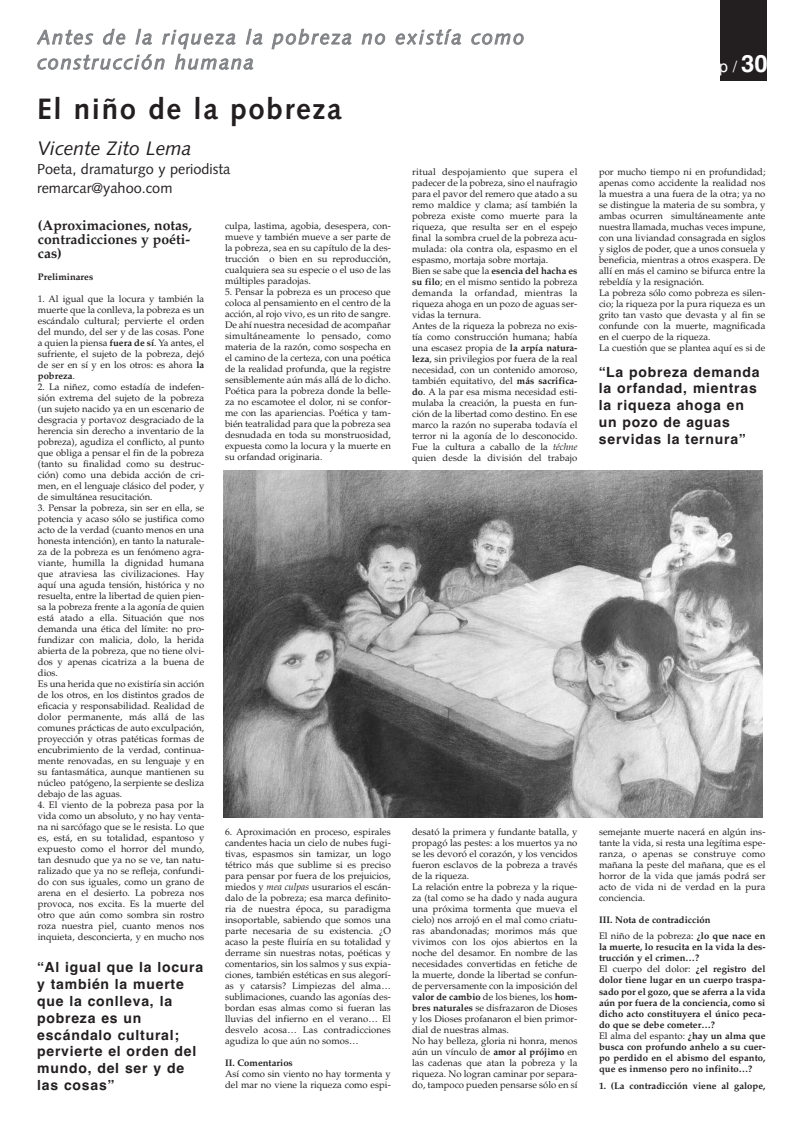
<style>
.page{position:relative;width:794px;height:1134px;background:#fff}
.page>*{position:absolute;margin:0;border:0;box-sizing:border-box;transform-origin:0 0}
.t1{font:700 29.5px "Syntax";letter-spacing:.055em;color:#231f20}
.t2{font:italic 20px/25px "Syntax";letter-spacing:.09em;color:#808285}
.t3{font:italic 19.5px "Syntax";color:#231f20}
.t4{font:16px "Helvetica";color:#fff}
.t5{font:14.5px/19px "Syntax";color:#231f20}
.t6{font:700 14px/16.8px "Helvetica";letter-spacing:.055em;color:#231f20}
.t7{font:700 14px/14px "Palatino";color:#231f20;text-align:justify}
.t8{font:9.5px/11px "Palatino";color:#231f20;text-align:justify}
.t9{font:700 9.5px/11px "Palatino";color:#231f20}
.s1{font-weight:700}
.s2{font-style:italic}
.s3{font-weight:700;font-size:24px}
.s4{font-weight:400}
</style>
<div class="page">
<div style="left:720px;top:0;width:46px;height:80px;background:#231f20"></div>
<img style="left:223px;top:470px;width:539px;height:347px">
<h2 class="t2" style="left:37px;top:26px;width:488px">Antes de la riqueza la pobreza no existía como construcción humana</h2>
<h1 class="t1" style="left:37px;top:97px;width:306px">El niño de la pobreza</h1>
<h3 class="t3" style="left:37px;top:140px;width:156px">Vicente Zito Lema</h3>
<h3 class="t5" style="left:37px;top:161px;width:195px">Poeta, dramaturgo y periodista remarcar@yahoo.com</h3>
<h3 class="t7" style="left:38px;top:220px;width:155px">(Aproximaciones, notas, contradicciones y poéti&shy;cas)</h3>
<p class="t9" style="left:38px;top:273px;width:57px">Preliminares</p>
<p class="t8" style="left:38px;top:295px;width:168px">1. Al igual que la locura y también la muerte que la conlleva, la pobreza es un escándalo cultural; pervierte el orden del mundo, del ser y de las cosas. Pone a quien la piensa <span class="s1">fuera de sí</span>. Ya antes, el sufriente, el sujeto de la pobreza, dejó de ser en sí y en los otros: es ahora <span class="s1">la pobreza</span><span class="s2">.</span></p>
<p class="t8" style="left:38px;top:383px;width:168px">2. La niñez, como estadía de indefen&shy;sión extrema del sujeto de la pobreza (un sujeto nacido ya en un escenario de desgracia y portavoz desgraciado de la herencia sin derecho a inventario de la pobreza), agudiza el conflicto, al punto que obliga a pensar el fin de la pobreza (tanto su finalidad como su destruc&shy;ción) como una debida acción de cri&shy;men, en el lenguaje clásico del poder, y de simultánea resucitación.</p>
<p class="t8" style="left:38px;top:504px;width:168px;text-align:left">3. Pensar la pobreza, sin ser en ella, se potencia y acaso sólo se justifica como acto de la verdad (cuanto menos en una honesta intención), en tanto la naturale&shy;za de la pobreza es un fenómeno agra&shy;viante, humilla la dignidad humana que atraviesa las civilizaciones. Hay aquí una aguda tensión, histórica y no resuelta, entre la libertad de quien pien&shy;sa la pobreza frente a la agonía de quien está atado a ella. Situación que nos demanda una ética del límite: no pro&shy;fundizar con malicia, dolo, la herida abierta de la pobreza, que no tiene olvi&shy;dos y apenas cicatriza a la buena de dios.<br>Es una herida que no existiría sin acción de los otros, en los distintos grados de eficacia y responsabilidad. Realidad de dolor permanente, más allá de las comunes prácticas de auto exculpación, proyección y otras patéticas formas de encubrimiento de la verdad, continua&shy;mente renovadas, en su lenguaje y en su fantasmática, aunque mantienen su núcleo patógeno, la serpiente se desliza debajo de las aguas.</p>
<p class="t8" style="left:38px;top:801px;width:168px">4. El viento de la pobreza pasa por la vida como un absoluto, y no hay venta&shy;na ni sarcófago que se le resista. Lo que es, está, en su totalidad, espantoso y expuesto como el horror del mundo, tan desnudo que ya no se ve, tan natu&shy;ralizado que ya no se refleja, confundi&shy;do con sus iguales, como un grano de arena en el desierto. La pobreza nos provoca, nos excita. Es la muerte del otro que aún como sombra sin rostro roza nuestra piel, cuanto menos nos inquieta, desconcierta, y en mucho nos</p>
<h3 class="t6" style="left:37px;top:959px;width:168px">“Al igual que la locura y también la muerte que la conlleva, la pobreza es un escándalo cultural; pervierte el orden del mundo, del ser y de las cosas”</h3>
<p class="t8" style="left:225px;top:222px;width:167px">culpa, lastima, agobia, desespera, con&shy;mueve y también mueve a ser parte de la pobreza, sea en su capítulo de la des&shy;trucción o bien en su reproducción, cualquiera sea su especie o el uso de las múltiples paradojas.</p>
<p class="t8" style="left:225px;top:288px;width:167px">5. Pensar la pobreza es un proceso que coloca al pensamiento en el centro de la acción, al rojo vivo, es un rito de sangre.<br>De ahí nuestra necesidad de acompañar simultáneamente lo pensado, como materia de la razón, como sospecha en el camino de la certeza, con una poética de la realidad profunda, que la registre sensiblemente aún más allá de lo dicho.<br>Poética para la pobreza donde la belle&shy;za no escamotee el dolor, ni se confor&shy;me con las apariencias. Poética y tam&shy;bién teatralidad para que la pobreza sea desnudada en toda su monstruosidad, expuesta como la locura y la muerte en su orfandad originaria.</p>
<p class="t8" style="left:225px;top:827px;width:167px">6. Aproximación en proceso, espirales candentes hacia un cielo de nubes fugi&shy;tivas, espasmos sin tamizar, un logo tétrico más que sublime si es preciso para pensar por fuera de los prejuicios, miedos y <span class="s2">mea culpas</span> usurarios el escán&shy;dalo de la pobreza; esa marca definito&shy;ria de nuestra época, su paradigma insoportable, sabiendo que somos una parte necesaria de su existencia. ¿O acaso la peste fluiría en su totalidad y derrame sin nuestras notas, poéticas y comentarios, sin los salmos y sus expia&shy;ciones, también estéticas en sus alegorí&shy;as y catarsis? Limpiezas del alma… sublimaciones, cuando las agonías des&shy;bordan esas almas como si fueran las lluvias del infierno en el verano… El desvelo acosa… Las contradicciones agudiza lo que aún no somos…</p>
<p class="t9" style="left:225px;top:1058px;width:69px">II. Comentarios</p>
<p class="t8" style="left:225px;top:1069px;width:167px">Así como sin viento no hay tormenta y del mar no viene la riqueza como espi-</p>
<p class="t8" style="left:412px;top:167px;width:167px;text-align:left">ritual despojamiento que supera el padecer de la pobreza, sino el naufragio para el pavor del remero que atado a su remo maldice y clama; así también la pobreza existe como muerte para la riqueza, que resulta ser en el espejo final la sombra cruel de la pobreza acu&shy;mulada: ola contra ola, espasmo en el espasmo, mortaja sobre mortaja.<br>Bien se sabe que la <span class="s1">esencia del hacha es su filo</span>; en el mismo sentido la pobreza demanda la orfandad, mientras la riqueza ahoga en un pozo de aguas ser&shy;vidas la ternura.<br>Antes de la riqueza la pobreza no exis&shy;tía como construcción humana; había una escasez propia de <span class="s1">la arpía natura&shy;leza</span>, sin privilegios por fuera de la real necesidad, con un contenido amoroso, también equitativo, del <span class="s1">más sacrifica&shy;do</span>. A la par esa misma necesidad esti&shy;mulaba la creación, la puesta en fun&shy;ción de la libertad como destino. En ese marco la razón no superaba todavía el terror ni la agonía de lo desconocido.<br>Fue la cultura a caballo de la <span class="s2">téchne </span>quien desde la división del trabajo</p>
<p class="t8" style="left:412px;top:827px;width:167px;text-align:left">desató la primera y fundante batalla, y propagó las pestes: a los muertos ya no se les devoró el corazón, y los vencidos fueron esclavos de la pobreza a través de la riqueza.<br>La relación entre la pobreza y la rique&shy;za (tal como se ha dado y nada augura una próxima tormenta que mueva el cielo) nos arrojó en el mal como criatu&shy;ras abandonadas; morimos más que vivimos con los ojos abiertos en la noche del desamor. En nombre de las necesidades convertidas en fetiche de la muerte, donde la libertad se confun&shy;de perversamente con la imposición del <span class="s1">valor de cambio</span> de los bienes, los <span class="s1">hom&shy;bres naturales</span> se disfrazaron de Dioses y los Dioses profanaron el bien primor&shy;dial de nuestras almas.<br>No hay belleza, gloria ni honra, menos aún un vínculo de <span class="s1">amor al prójimo</span> en las cadenas que atan la pobreza y la riqueza. No logran caminar por separa&shy;do, tampoco pueden pensarse sólo en sí</p>
<h3 class="t4" style="left:719px;top:57px;width:50px">p/<span class="s3">30</span></h3>
<p class="t8" style="left:599px;top:167px;width:168px;text-align:left">por mucho tiempo ni en profundidad; apenas como accidente la realidad nos la muestra a una fuera de la otra; ya no se distingue la materia de su sombra, y ambas ocurren simultáneamente ante nuestra llamada, muchas veces impune, con una liviandad consagrada en siglos y siglos de poder, que a unos consuela y beneficia, mientras a otros exaspera. De allí en más el camino se bifurca entre la rebeldía y la resignación.<br>La pobreza sólo como pobreza es silen&shy;cio; la riqueza por la pura riqueza es un grito tan vasto que devasta y al fin se confunde con la muerte, magnificada en el cuerpo de la riqueza.<br>La cuestión que se plantea aquí es si de</p>
<h3 class="t6" style="left:599px;top:363px;width:162px">“La pobreza demanda la orfandad, mientras la riqueza ahoga en un pozo de aguas servidas la ternura”</h3>
<p class="t8" style="left:599px;top:828px;width:168px">semejante muerte nacerá en algún ins&shy;tante la vida, si resta una legítima espe&shy;ranza, o apenas se construye como mañana la peste del mañana, que es el horror de la vida que jamás podrá ser acto de vida ni de verdad en la pura conciencia.</p>
<p class="t9" style="left:599px;top:913px;width:168px;line-height:16px">III. Nota de contradicción<br><span class="s4">El niño de la pobreza:</span> ¿lo que nace en</p>
<p class="t9" style="left:599px;top:943px;width:168px">la muerte, lo resucita en la vida la des&shy;trucción y el crimen…?<br><span class="s4">El cuerpo del dolor:</span> ¿el registro del dolor tiene lugar en un cuerpo traspa&shy;sado por el gozo, que se aferra a la vida aún por fuera de la conciencia, como si dicho acto constituyera el único peca&shy;do que se debe cometer…?<br><span class="s4">El alma del espanto:</span> ¿hay un alma que busca con profundo anhelo a su cuer&shy;po perdido en el abismo del espanto, que es inmenso pero no infinito…?</p>
<p class="t9" style="left:599px;top:1081px;width:168px">1. (La contradicción viene al galope,</p>
</div>
